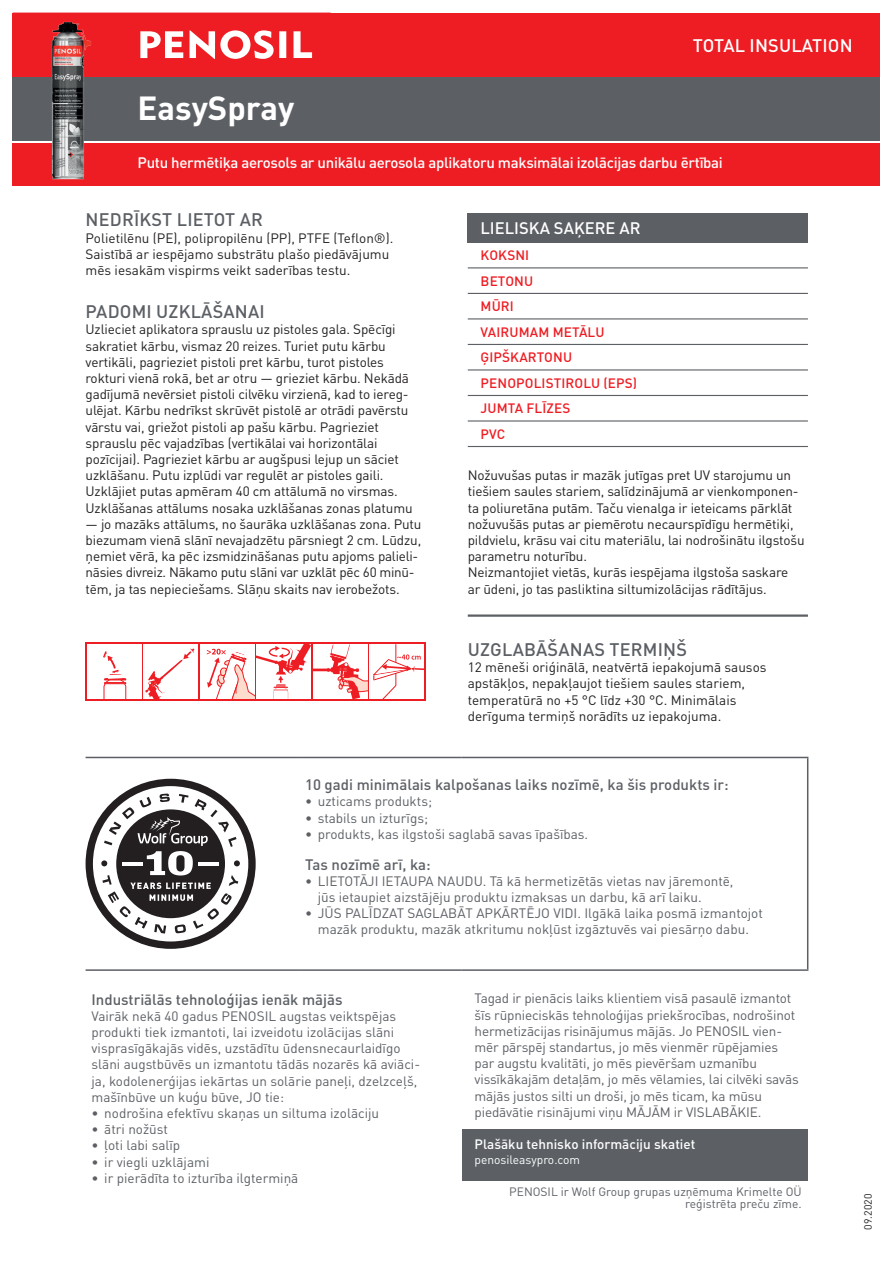
<style>
.page{position:relative;width:893px;height:1263px;background:#fff}
.page>*{position:absolute;margin:0;border:0;box-sizing:border-box;transform-origin:0 0}
.t1{font:700 33px "DIN Pro";color:#fff}
.t2{font:500 18px "DIN Pro";letter-spacing:.01em;color:#5c6065}
.t3{font:500 18px "DIN Pro";letter-spacing:.01em;color:#fff}
.t4{font:500 16.5px "DIN Pro";color:#fff}
.t5{font:500 15px "DIN Pro";color:#5c6065}
.t6{font:500 15px "DIN Pro";letter-spacing:-.02em;color:#fff}
.t7{font:13.5px/16.2px "DIN Pro";letter-spacing:-.01em;color:#231f20}
.t8{font:13.5px/16.2px "DIN Pro";color:#5c6065}
.t9{font:500 13.5px/25.5px "DIN Pro";letter-spacing:.01em;color:#ee1d23}
.t10{font:500 13.5px "DIN Pro";color:#fff}
.t11{font:12px/12px "DIN Pro";color:#5c6065;text-align:right}
.t12{font:12px "DIN Pro";color:#fff}
.t13{font:10.5px "DIN Pro";color:#231f20}
</style>
<div class="page">
<div style="left:13px;top:13px;width:867px;height:127px;background:#5c6065"></div>
<div style="left:13px;top:13px;width:867px;height:64px;background:#ee1d23"></div>
<svg style="left:140px;top:30px;width:173px;height:29px"></svg>
<div style="left:13px;top:143px;width:867px;height:42px;background:#ee1d23"></div>
<div style="left:468px;top:213px;width:340px;height:29px;background:#5c6065"></div>
<hr style="left:468px;top:267px;width:340px;height:1px;background:#5c6065">
<hr style="left:468px;top:293px;width:340px;height:1px;background:#5c6065">
<hr style="left:468px;top:318px;width:340px;height:1px;background:#5c6065">
<hr style="left:468px;top:344px;width:340px;height:1px;background:#5c6065">
<hr style="left:468px;top:369px;width:340px;height:1px;background:#5c6065">
<hr style="left:468px;top:395px;width:340px;height:1px;background:#5c6065">
<hr style="left:468px;top:420px;width:340px;height:2px;background:#5c6065">
<hr style="left:468px;top:446px;width:340px;height:1px;background:#5c6065">
<hr style="left:468px;top:614px;width:340px;height:3px;background:#5c6065">
<div style="left:462px;top:1129px;width:346px;height:51px;background:#5c6065"></div>
<hr style="left:86px;top:757px;width:213px;height:1px;background:#5c6065">
<hr style="left:299px;top:757px;width:163px;height:1px;background:#5c6065">
<hr style="left:462px;top:757px;width:346px;height:1px;background:#5c6065">
<hr style="left:807px;top:758px;width:1px;height:211px;background:#5c6065">
<hr style="left:86px;top:969px;width:213px;height:2px;background:#5c6065">
<hr style="left:299px;top:969px;width:163px;height:2px;background:#5c6065">
<hr style="left:462px;top:969px;width:346px;height:2px;background:#5c6065">
<div style="left:86px;top:779px;width:170px;height:170px;background:#231f20;border-radius:50%"></div>
<svg style="left:93px;top:786px;width:155px;height:155px"></svg>
<hr style="left:122px;top:862px;width:20px;height:3px;background:#fff">
<hr style="left:199px;top:862px;width:20px;height:3px;background:#fff">
<img style="left:50px;top:21px;width:44px;height:159px">
<div style="left:86px;top:642px;width:340px;height:59px;background:#ee1d23"></div>
<div style="left:369px;top:644px;width:55px;height:55px;background:#fff"></div>
<svg style="left:373px;top:644px;width:51px;height:55px"></svg>
<div style="left:87px;top:644px;width:55px;height:55px;background:#fff"></div>
<svg style="left:103px;top:651px;width:23px;height:48px"></svg>
<div style="left:144px;top:644px;width:54px;height:55px;background:#fff"></div>
<svg style="left:145px;top:648px;width:49px;height:51px"></svg>
<div style="left:200px;top:644px;width:55px;height:55px;background:#fff"></div>
<svg style="left:207px;top:644px;width:160px;height:55px"></svg>
<h1 class="t1" style="left:138px;top:86px;width:159px">EasySpray</h1>
<h2 class="t3" style="left:693px;top:34px;width:161px">TOTAL INSULATION</h2>
<p class="t6" style="left:138px;top:153px;width:587px">Putu hermētiķa aerosols ar unikālu aerosola aplikatoru maksimālai izolācijas darbu ērtībai</p>
<h2 class="t2" style="left:86px;top:208px;width:24px">NEDRĪ</h2>
<h2 class="t2" style="left:139px;top:208px;width:123px">KST LIETOT AR</h2>
<p class="t7" style="left:86px;top:229px;width:309px">Polietilēnu (PE), polipropilēnu (PP), PTFE (Teflon®).<br>Saistībā ar iespējamo substrātu plašo piedāvājumu mēs iesakām vispirms veikt saderības testu.</p>
<h2 class="t2" style="left:86px;top:300px;width:181px">PADOMI UZKLĀŠANAI</h2>
<p class="t7" style="left:86px;top:321px;width:329px">Uzlieciet aplikatora sprauslu uz pistoles gala. Spēcīgi sakratiet kārbu, vismaz 20 reizes. Turiet putu kārbu vertikāli, pagrieziet pistoli pret kārbu, turot pistoles rokturi vienā rokā, bet ar otru — grieziet kārbu. Nekādā gadījumā nevērsiet pistoli cilvēku virzienā, kad to iereg&shy;ulējat. Kārbu nedrīkst skrūvēt pistolē ar otrādi pavērstu vārstu vai, griežot pistoli ap pašu kārbu. Pagrieziet sprauslu pēc vajadzības (vertikālai vai horizontālai pozīcijai). Pagrieziet kārbu ar augšpusi lejup un sāciet uzklāšanu. Putu izplūdi var regulēt ar pistoles gaili.<br>Uzklājiet putas apmēram 40 cm attālumā no virsmas.<br>Uzklāšanas attālums nosaka uzklāšanas zonas platumu</p>
<p class="t7" style="left:86px;top:516px;width:337px">— jo mazāks attālums, no šaurāka uzklāšanas zona. Putu biezumam vienā slānī nevajadzētu pārsniegt 2 cm. Lūdzu, ņemiet vērā, ka pēc izsmidzināšanas putu apjoms palieli&shy;nāsies divreiz. Nākamo putu slāni var uzklāt pēc 60 minū&shy;tēm, ja tas nepieciešams. Slāņu skaits nav ierobežots.</p>
<p class="t4" style="left:480px;top:217px;width:115px">LIELISKA SAĶERE</p>
<p class="t4" style="left:620px;top:217px;width:20px">AR</p>
<p class="t9" style="left:481px;top:242px;width:125px">KOKSNI<br>BETONU<br>MŪRI<br>VAIRUMAM METĀLU<br>Ģipškartonu<br>Penopolisti</p>
<p class="t9" style="left:566px;top:370px;width:18px">rolu</p>
<p class="t9" style="left:604px;top:370px;width:35px">(EPS)</p>
<p class="t9" style="left:481px;top:395px;width:10px">Jumta</p>
<p class="t9" style="left:527px;top:395px;width:44px">flīzes</p>
<p class="t9" style="left:481px;top:421px;width:18px">PVC</p>
<p class="t7" style="left:468px;top:467px;width:338px">Nožuvušas putas ir mazāk jutīgas pret UV starojumu un tiešiem saules stariem, salīdzinājumā ar vienkomponen&shy;ta poliuretāna putām. Taču vienalga ir ieteicams pārklāt nožuvušās putas ar piemērotu necaurspīdīgu hermētiķi, pildvielu, krāsu vai citu materiālu, lai nodrošinātu ilgstošu parametru noturību.<br>Neizmantojiet vietās, kurās iespējama ilgstoša saskare<br>ar ūdeni, jo tas pasliktina siltumizolācijas rādītājus.</p>
<h2 class="t2" style="left:468px;top:638px;width:68px">UZG LABĀŠ</h2>
<h2 class="t2" style="left:558px;top:638px;width:129px">ANAS TERMIŅŠ</h2>
<p class="t7" style="left:468px;top:659px;width:300px">12 mēneši oriģinālā, neatvērtā iepakojumā sausos apstākļos, nepakļaujot tiešiem saules stariem, temperatūrā no +5 °C līdz +30 °C. Minimālais derīguma termiņš norādīts uz iepakojuma.</p>
<p class="t5" style="left:305px;top:775px;width:425px">10 gadi minimālais kalpošanas laiks nozīmē, ka šis produkts ir:</p>
<p class="t8" style="left:305px;top:793px;width:129px">• uzticams produkts;</p>
<p class="t8" style="left:305px;top:809px;width:124px">• stabils un izturīgs;</p>
<p class="t8" style="left:305px;top:825px;width:285px">• produkts, kas ilgstoši saglabā savas īpašības.</p>
<p class="t5" style="left:305px;top:854px;width:127px">Tas nozīmē arī, ka:</p>
<p class="t8" style="left:318px;top:872px;width:417px;text-indent:-13px">• LIETOTĀJI IETAUPA NAUDU. Tā kā hermetizētās vietas nav jāremontē, jūs ietaupiet aizstājēju produktu izmaksas un darbu, kā arī laiku.</p>
<p class="t8" style="left:305px;top:905px;width:459px;text-align:center">• JŪS PALĪDZAT SAGLABĀT APKĀRTĒJO VIDI. Ilgākā laika posmā izmantojot mazāk produktu, mazāk atkritumu nokļūst izgāztuvēs vai piesārņo dabu.</p>
<p class="t5" style="left:92px;top:989px;width:253px">Industriālās tehnoloģijas ienāk mājās</p>
<p class="t8" style="left:92px;top:1007px;width:330px">Vairāk nekā 40 gadus PENOSIL augstas veiktspējas produkti tiek izmantoti, lai izveidotu izolācijas slāni visprasīgākajās vidēs, uzstādītu ūdensnecaurlaidīgo slāni augstbūvēs un izmantotu tādās nozarēs kā aviāci&shy;ja, kodolenerģijas iekārtas un solārie paneļi, dzelzceļš, mašīnbūve un kuģu būve, JO tie:</p>
<p class="t8" style="left:92px;top:1105px;width:289px">• nodrošina efektīvu skaņas un siltuma izolāciju</p>
<p class="t8" style="left:92px;top:1121px;width:78px">• ātri nožūst</p>
<p class="t8" style="left:92px;top:1137px;width:90px">• ļoti labi salīp</p>
<p class="t8" style="left:92px;top:1153px;width:119px">• ir viegli uzklājami</p>
<p class="t8" style="left:92px;top:1169px;width:208px">• ir pierādīta to izturība ilgtermiņā</p>
<p class="t8" style="left:475px;top:990px;width:326px">Tagad ir pienācis laiks klientiem visā pasaulē izmantot šīs rūpnieciskās tehnoloģijas priekšrocības, nodrošinot hermetizācijas risinājumus mājās. Jo PENOSIL vien&shy;mēr pārspēj standartus, jo mēs vienmēr rūpējamies par augstu kvalitāti, jo mēs pievēršam uzmanību vissīkākajām detaļām, jo mēs vēlamies, lai cilvēki savās mājās justos silti un droši, jo mēs ticam, ka mūsu piedāvātie risinājumi viņu MĀJĀM ir VISLABĀKIE.</p>
<p class="t10" style="left:475px;top:1136px;width:222px">Plašāku tehnisko informāciju skatiet</p>
<p class="t12" style="left:475px;top:1152px;width:107px">penosileasypro.com</p>
<p class="t11" style="left:509px;top:1185px;width:294px">PENOSIL ir Wolf Group grupas uzņēmuma Krimelte OÜ reģistrēta preču zīme.</p>
<p class="t13" style="left:861px;top:1229px;width:37px;rotate:-90deg">09.2020</p>
</div>
